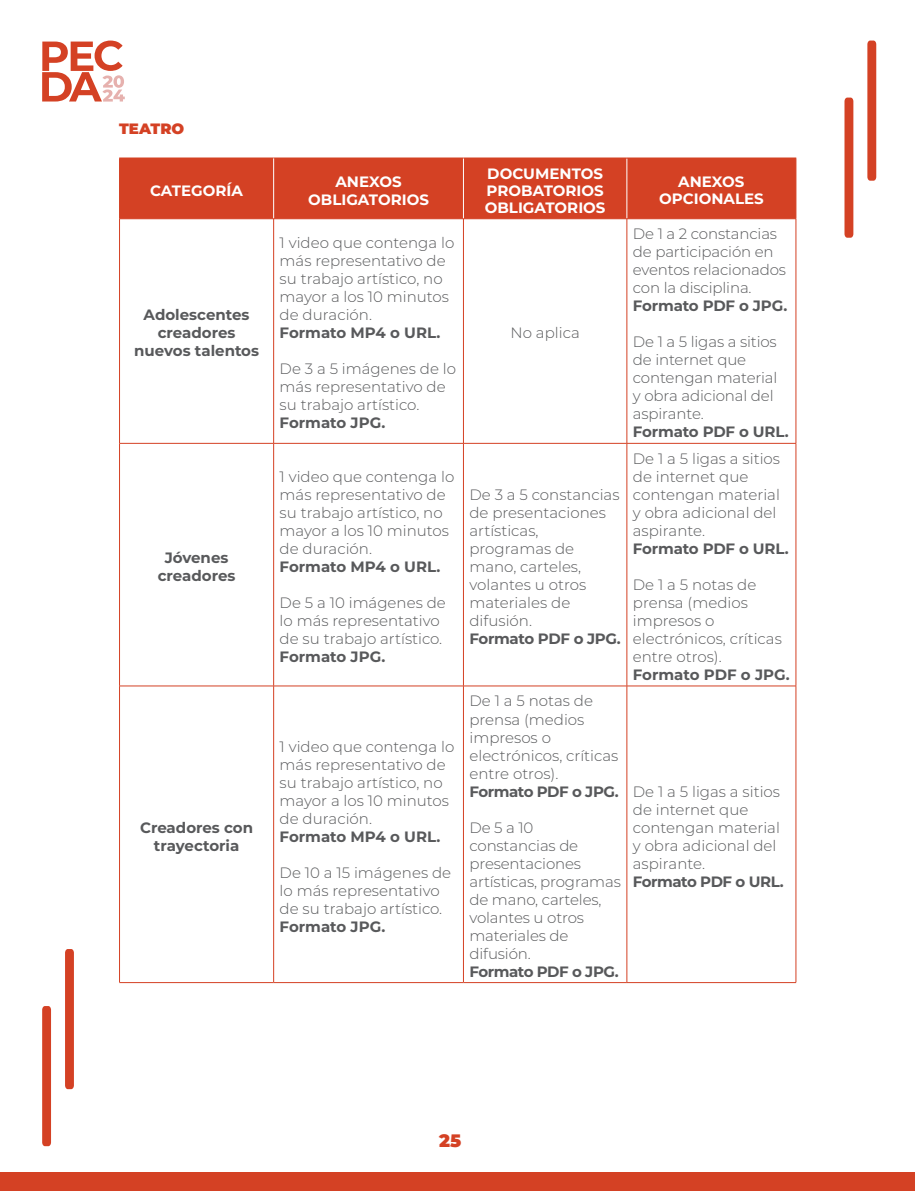
<style>
.page{position:relative;width:915px;height:1191px;background:#fff}
.page>*{position:absolute;margin:0;border:0;box-sizing:border-box;transform-origin:0 0}
.t1{font:900 18px "Montserrat";color:#d44124}
.t2{font:300 15px/18px "Montserrat";color:#58595b}
.t3{font:700 15px/18px "Montserrat";letter-spacing:-.01em;color:#58595b;text-align:center}
.t4{font:700 15px/17.1px "Montserrat";color:#fff;text-align:center}
.t5{font:700 15px "Montserrat";letter-spacing:-.03em;color:#58595b}
.t6{font:900 15px "Montserrat";color:#d44124}
</style>
<div class="page">
<div style="left:0;top:1172px;width:914px;height:19px;background:#d44124"></div>
<svg style="left:867px;top:41px;width:8px;height:140px"></svg>
<svg style="left:844px;top:98px;width:9px;height:140px"></svg>
<svg style="left:65px;top:949px;width:9px;height:140px"></svg>
<svg style="left:42px;top:1006px;width:9px;height:140px"></svg>
<svg style="left:42px;top:41px;width:83px;height:61px"></svg>
<div style="left:120px;top:159px;width:675px;height:59px;background:#d44124"></div>
<hr style="left:119px;top:158px;width:1px;height:60px;background:#d44124">
<hr style="left:119px;top:158px;width:154px;height:1px;background:#d44124">
<hr style="left:119px;top:982px;width:154px;height:1px;background:#d44124">
<hr style="left:119px;top:219px;width:1px;height:224px;background:#d44124">
<hr style="left:273px;top:219px;width:1px;height:224px;background:#d44124">
<hr style="left:463px;top:219px;width:1px;height:224px;background:#d44124">
<hr style="left:626px;top:219px;width:1px;height:224px;background:#d44124">
<hr style="left:795px;top:219px;width:1px;height:224px;background:#d44124">
<hr style="left:119px;top:443px;width:154px;height:1px;background:#d44124">
<hr style="left:119px;top:443px;width:1px;height:243px;background:#d44124">
<hr style="left:273px;top:443px;width:190px;height:1px;background:#d44124">
<hr style="left:273px;top:443px;width:1px;height:243px;background:#d44124">
<hr style="left:463px;top:443px;width:163px;height:1px;background:#d44124">
<hr style="left:463px;top:443px;width:1px;height:243px;background:#d44124">
<hr style="left:626px;top:443px;width:169px;height:1px;background:#d44124">
<hr style="left:626px;top:443px;width:1px;height:243px;background:#d44124">
<hr style="left:795px;top:443px;width:1px;height:243px;background:#d44124">
<hr style="left:119px;top:685px;width:154px;height:1px;background:#d44124">
<hr style="left:119px;top:686px;width:1px;height:296px;background:#d44124">
<hr style="left:273px;top:685px;width:190px;height:1px;background:#d44124">
<hr style="left:273px;top:686px;width:1px;height:296px;background:#d44124">
<hr style="left:463px;top:685px;width:163px;height:1px;background:#d44124">
<hr style="left:463px;top:686px;width:1px;height:296px;background:#d44124">
<hr style="left:626px;top:685px;width:169px;height:1px;background:#d44124">
<hr style="left:626px;top:686px;width:1px;height:296px;background:#d44124">
<hr style="left:795px;top:686px;width:1px;height:296px;background:#d44124">
<hr style="left:273px;top:158px;width:190px;height:1px;background:#d44124">
<hr style="left:273px;top:982px;width:190px;height:1px;background:#d44124">
<hr style="left:273px;top:158px;width:1px;height:60px;background:#fff">
<hr style="left:463px;top:158px;width:1px;height:60px;background:#fff">
<hr style="left:626px;top:158px;width:1px;height:60px;background:#fff">
<hr style="left:463px;top:158px;width:163px;height:1px;background:#d44124">
<hr style="left:463px;top:982px;width:163px;height:1px;background:#d44124">
<hr style="left:626px;top:158px;width:170px;height:1px;background:#d44124">
<hr style="left:626px;top:982px;width:169px;height:1px;background:#d44124">
<hr style="left:795px;top:158px;width:1px;height:60px;background:#d44124">
<hr style="left:119px;top:218px;width:154px;height:1px;background:#d44124">
<hr style="left:273px;top:218px;width:190px;height:1px;background:#d44124">
<hr style="left:463px;top:218px;width:163px;height:1px;background:#d44124">
<hr style="left:626px;top:218px;width:169px;height:1px;background:#d44124">
<p class="t6" style="left:119px;top:117px;width:67px">TEATRO</p>
<p class="t4" style="left:150px;top:181px;width:94px">CATEGORÍA</p>
<p class="t4" style="left:308px;top:171px;width:122px;line-height:18px">ANEXOS<br>OBLIGATORIOS</p>
<p class="t4" style="left:484px;top:164px;width:122px;text-align:left">DOCUMENTOS<br>PROBATORIOS<br>OBLIGATORIOS</p>
<p class="t4" style="left:659px;top:172px;width:106px">ANEXOS<br>OPCIONALES</p>
<p class="t3" style="left:134px;top:305px;width:126px">Adolescentes creadores nuevos talentos</p>
<p class="t3" style="left:158px;top:548px;width:79px">Jóvenes creadores</p>
<p class="t3" style="left:140px;top:817px;width:115px">Creadores con trayectoria</p>
<p class="t2" style="left:279px;top:233px;width:176px">1 video que contenga lo más representativo de su trabajo artístico, no mayor a los 10 minutos de duración.</p>
<p class="t3" style="left:279px;top:323px;width:162px">Formato MP4 o URL.</p>
<p class="t2" style="left:279px;top:359px;width:178px">De 3 a 5 imágenes de lo más representativo de su trabajo artístico.</p>
<p class="t3" style="left:279px;top:413px;width:107px">Formato JPG.</p>
<p class="t2" style="left:279px;top:467px;width:176px">1 video que contenga lo más representativo de su trabajo artístico, no mayor a los 10 minutos de duración.</p>
<p class="t3" style="left:279px;top:557px;width:162px">Formato MP4 o URL.</p>
<p class="t2" style="left:279px;top:593px;width:168px">De 5 a 10 imágenes de lo más representativo de su trabajo artístico.</p>
<p class="t3" style="left:279px;top:647px;width:107px">Formato JPG.</p>
<p class="t2" style="left:279px;top:736px;width:176px">1 video que contenga lo más representativo de su trabajo artístico, no mayor a los 10 minutos de duración.</p>
<p class="t3" style="left:279px;top:826px;width:162px">Formato MP4 o URL.</p>
<p class="t2" style="left:279px;top:862px;width:173px">De 10 a 15 imágenes de lo más representativo de su trabajo artístico.</p>
<p class="t3" style="left:279px;top:916px;width:107px">Formato JPG.</p>
<p class="t2" style="left:510px;top:323px;width:71px">No aplica</p>
<p class="t2" style="left:469px;top:485px;width:151px">De 3 a 5 constancias de presentaciones artísticas, programas de mano, carteles, volantes u otros materiales de difusión.</p>
<p class="t3" style="left:469px;top:629px;width:153px">Formato PDF o JPG.</p>
<p class="t2" style="left:469px;top:691px;width:150px">De 1 a 5 notas de prensa (medios impresos o electrónicos, críticas entre otros).</p>
<p class="t5" style="left:469px;top:780px;width:151px">Formato PDF o JPG.</p>
<p class="t2" style="left:469px;top:817px;width:153px">De 5 a 10 constancias de presentaciones artísticas, programas de mano, carteles, volantes u otros materiales de difusión.</p>
<p class="t5" style="left:469px;top:960px;width:151px">Formato PDF o JPG.</p>
<p class="t2" style="left:632px;top:224px;width:155px">De 1 a 2 constancias de participación en eventos relacionados con la disciplina.</p>
<p class="t3" style="left:632px;top:296px;width:156px">Formato PDF o JPG.</p>
<p class="t2" style="left:632px;top:332px;width:146px">De 1 a 5 ligas a sitios de internet que contengan material y obra adicional del aspirante.</p>
<p class="t3" style="left:632px;top:422px;width:157px">Formato PDF o URL.</p>
<p class="t2" style="left:632px;top:449px;width:149px">De 1 a 5 ligas a sitios de internet que contengan material y obra adicional del aspirante.</p>
<p class="t3" style="left:632px;top:539px;width:157px">Formato PDF o URL.</p>
<p class="t2" style="left:632px;top:575px;width:150px">De 1 a 5 notas de prensa (medios impresos o electrónicos, críticas entre otros).</p>
<p class="t3" style="left:632px;top:665px;width:158px">Formato PDF o JPG.</p>
<p class="t2" style="left:632px;top:781px;width:149px">De 1 a 5 ligas a sitios de internet que contengan material y obra adicional del aspirante.</p>
<p class="t5" style="left:632px;top:870px;width:152px">Formato PDF o URL.</p>
<p class="t1" style="left:439px;top:1127px;width:24px">25</p>
</div>
